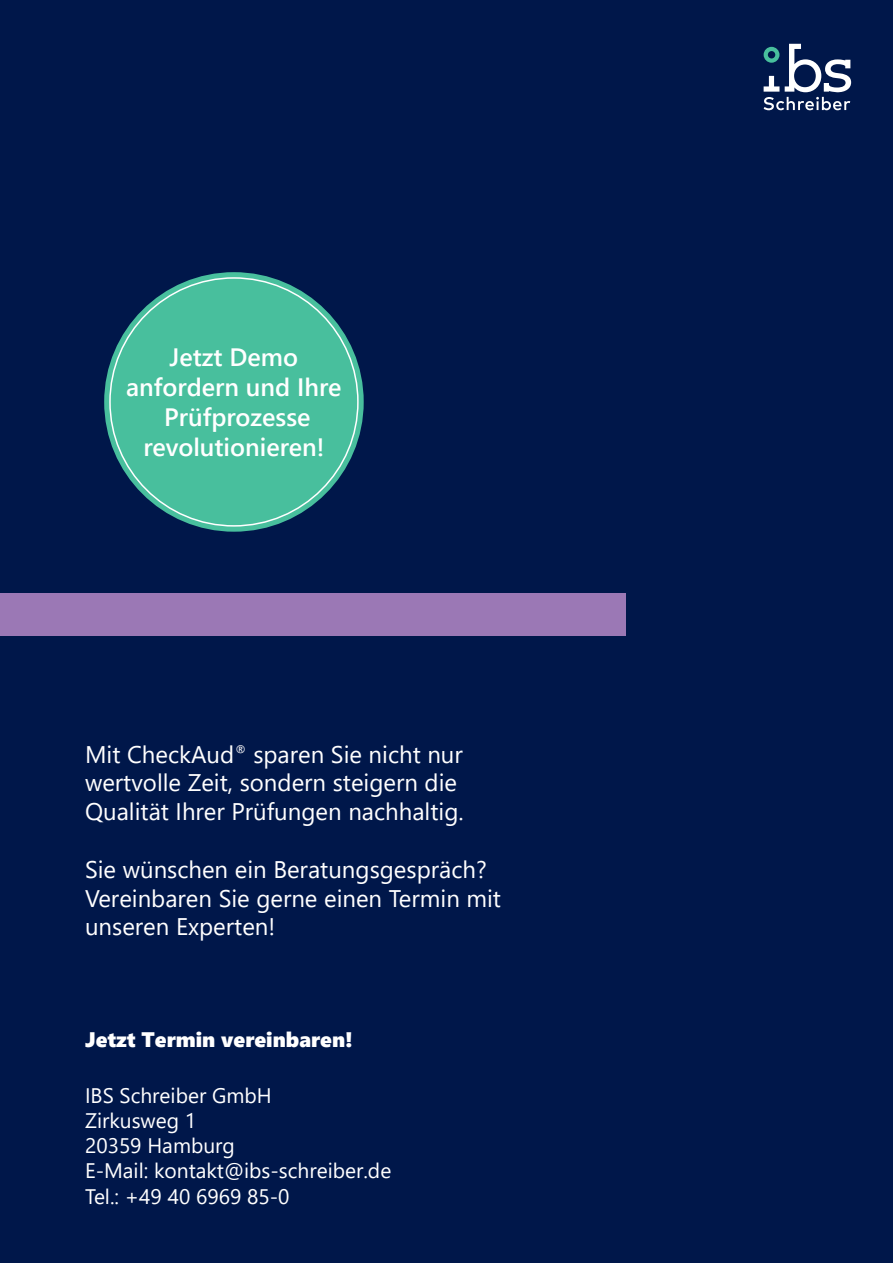
<style>
.page{position:relative;width:893px;height:1263px;background:#00174a}
.page>*{position:absolute;margin:0;border:0;box-sizing:border-box;transform-origin:0 0}
.t1{font:600 25.05px "Segoe UI";color:#fff}
.t2{font:24px/28.8px "Segoe UI";color:#fff}
.t3{font:21px/25.2px "Segoe UI";color:#fff}
.t4{font:21px "Segoe UI Black";color:#fff}
</style>
<div class="page">
<svg style="left:764px;top:44px;width:87px;height:66px"></svg>
<div style="left:0;top:593px;width:625px;height:43px;background:#9b78b5"></div>
<div style="left:104px;top:272px;width:260px;height:260px;background:#48bf9d;border-radius:50%"></div>
<p class="t1" style="left:170px;top:333px;width:130px">Jetzt Demo</p>
<p class="t1" style="left:126px;top:363px;width:217px">anfordern und Ihre</p>
<p class="t1" style="left:164px;top:394px;width:148px">Prüfprozesse</p>
<p class="t1" style="left:143px;top:424px;width:182px">revolutionieren!</p>
<p class="t2" style="left:85px;top:737px;width:379px">Mit CheckAud<sup>®</sup> sparen Sie nicht nur</p>
<p class="t2" style="left:85px;top:766px;width:374px">wertvolle Zeit, sondern steigern die</p>
<p class="t2" style="left:85px;top:795px;width:380px">Qualität Ihrer Prüfungen nachhaltig.</p>
<p class="t2" style="left:85px;top:853px;width:403px">Sie wünschen ein Beratungsgespräch?</p>
<p class="t2" style="left:85px;top:881px;width:418px">Vereinbaren Sie gerne einen Termin mit unseren Experten!</p>
<p class="t4" style="left:85px;top:1024px;width:269px">Jetzt Termin vereinbaren!</p>
<p class="t3" style="left:85px;top:1081px;width:188px">IBS Schreiber GmbH</p>
<p class="t3" style="left:85px;top:1106px;width:113px">Zirkusweg 1</p>
<p class="t3" style="left:85px;top:1131px;width:308px">20359 Hamburg<br>E-Mail: kontakt@ibs-schreiber.de</p>
<p class="t3" style="left:85px;top:1182px;width:206px">Tel.: +49 40 6969 85-0</p>
</div>
